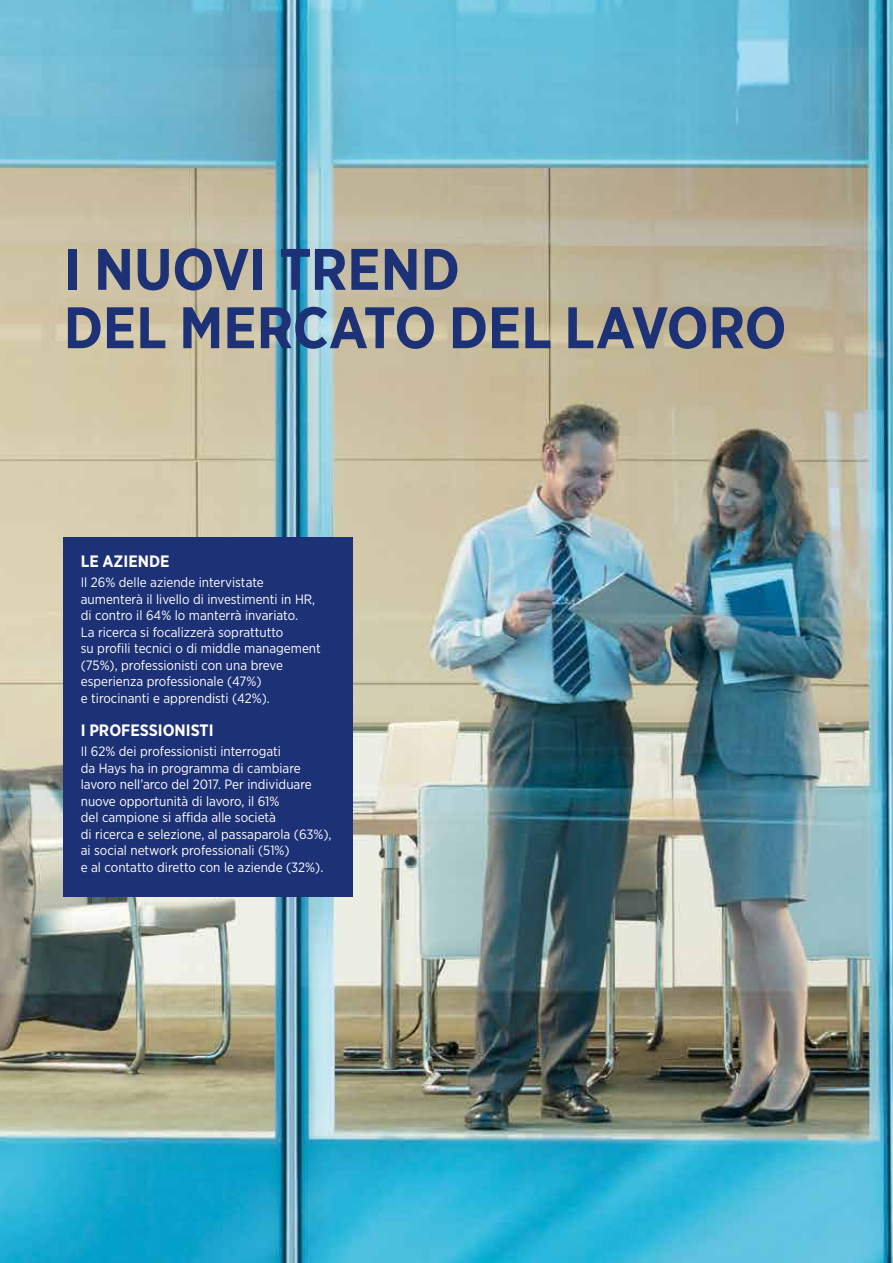
<style>
.page{position:relative;width:893px;height:1263px;background:#fff}
.page>*{position:absolute;margin:0;border:0;box-sizing:border-box;transform-origin:0 0}
.t1{font:700 58.35px/58.3px "Gotham Narrow";letter-spacing:-.005em;color:#1d3176}
.t2{font:700 16.5px "Gotham Narrow";color:#fff}
.t3{font:13.5px/16.5px "Gotham Narrow";color:#fff}
</style>
<div class="page">
<img style="left:0;top:0;width:893px;height:1263px">
<div style="left:64px;top:538px;width:289px;height:359px;background:#1d3176"></div>
<h1 class="t1" style="left:64px;top:240px;width:724px">I NUOVI TREND<br>DEL MERCATO DEL LAVORO</h1>
<p class="t2" style="left:81px;top:550px;width:90px">LE AZIENDE</p>
<p class="t3" style="left:81px;top:574px;width:242px">Il 26% delle aziende intervistate aumenterà il livello di investimenti in HR, di contro il 64% lo manterrà invariato.<br>La ricerca si focalizzerà soprattutto<br>su profili tecnici o di middle management (75%), professionisti con una breve esperienza professionale (47%)<br>e tirocinanti e apprendisti (42%).</p>
<p class="t2" style="left:81px;top:719px;width:134px">I PROFESSIONISTI</p>
<p class="t3" style="left:81px;top:743px;width:252px">Il 62% dei professionisti interrogati<br>da Hays ha in programma di cambiare lavoro nell’arco del 2017. Per individuare nuove opportunità di lavoro, il 61%<br>del campione si affida alle società<br>di ricerca e selezione, al passaparola (63%), ai social network professionali (51%)<br>e al contatto diretto con le aziende (32%).</p>
</div>
